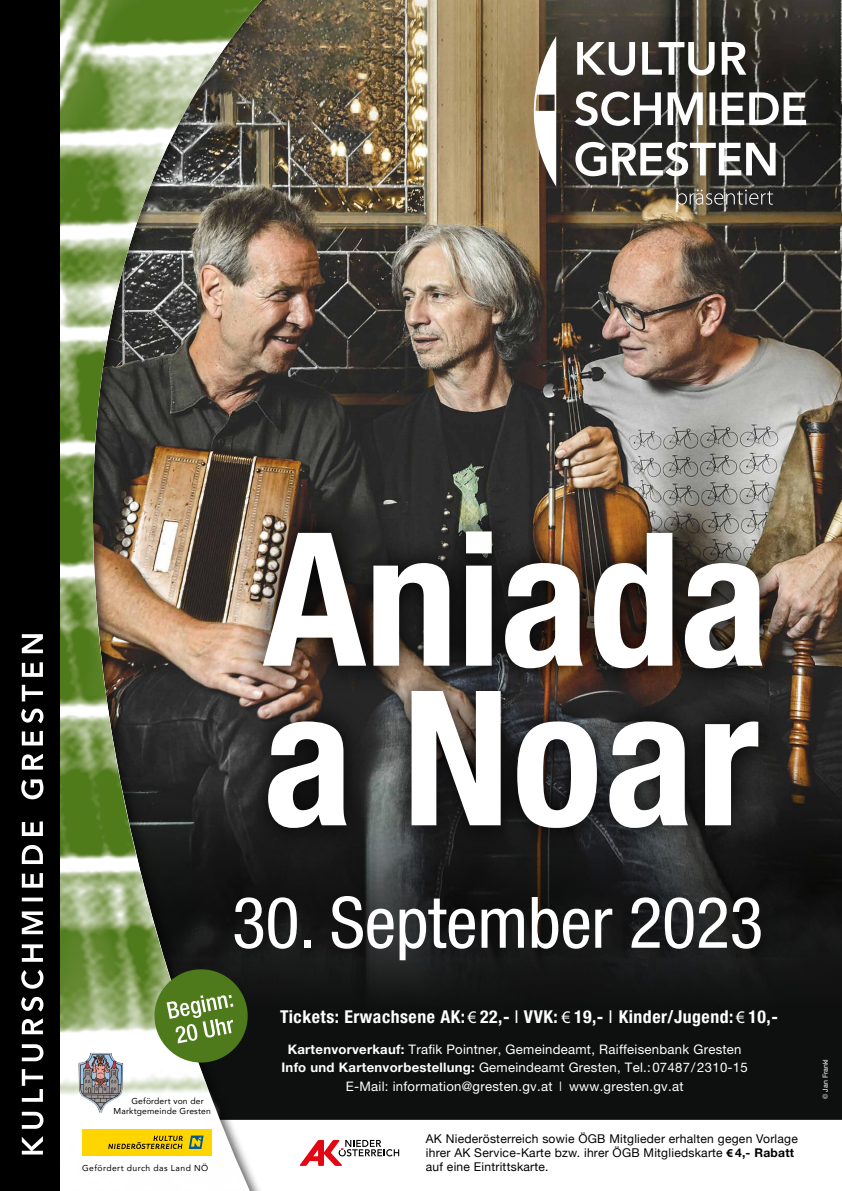
<style>
.page{position:relative;width:842px;height:1191px;background:#fff}
.page>*{position:absolute;margin:0;border:0;box-sizing:border-box;transform-origin:0 0}
.t1{font:700 condensed 188px "Helvetica Neue LT Pro";color:#fff}
.t2{font:700 condensed 185.9px "Helvetica Neue LT Pro";letter-spacing:-.005em;color:#fff}
.t3{font:condensed 71.1px "Helvetica Neue LT Pro";letter-spacing:-.005em;color:#fff}
.t4{font:700 condensed 17.8px "Helvetica Neue LT Pro";letter-spacing:.03em;color:#fff}
.t5{font:13.1px/18.5px "Helvetica Neue LT Pro";letter-spacing:.02em;color:#fff;text-align:center}
.t6{font:12.1px/14.2px "Helvetica Neue";letter-spacing:.02em;color:#000}
.t7{font:8.5px/10.2px "Avenir";letter-spacing:.02em;color:#000}
.t8{font:8.5px "Avenir";letter-spacing:.05em;color:#000}
.t9{font:7px "Helvetica";color:#fff}
.s1{font-family:"Myriad Pro";font-weight:400;font-stretch:normal}
.s2{font-family:"Helvetica Neue"}
.s3{font-weight:400}
.s4{font-weight:700}
.s5{font-weight:300}
.s6{font-family:"Myriad Pro";font-weight:700}
.s7{font-family:"Helvetica Neue LT Pro";font-weight:700}
</style>
<div class="page">
<img style="left:290px;top:0;width:552px;height:1120px">
<svg style="left:290px;top:783px;width:552px;height:335px;background:#141515"></svg>
<div style="left:13px;top:0;width:277px;height:1191px;background:#000;opacity:.6"></div>
<img style="left:263px;top:0;width:16px;height:1191px">
<img style="left:59px;top:0;width:204px;height:1191px">
<div style="left:0;top:0;width:59px;height:1191px;background:#000"></div>
<svg style="left:21px;top:634px;width:22px;height:520px"></svg>
<div style="left:102px;top:1084px;width:120px;height:43px;background:#fff;opacity:.75"></div>
<img style="left:78px;top:1059px;width:20px;height:48px">
<svg style="left:300px;top:1139px;width:99px;height:27px"></svg>
<div style="left:154px;top:969px;width:94px;height:93px;background:#4e7a1b;border-radius:50%"></div>
<svg style="left:167px;top:994px;width:66px;height:49px"></svg>
<svg style="left:575px;top:142px;width:201px;height:34px"></svg>
<svg style="left:575px;top:92px;width:231px;height:34px"></svg>
<svg style="left:577px;top:42px;width:169px;height:34px"></svg>
<svg style="left:677px;top:189px;width:96px;height:20px;background:#595650"></svg>
<svg style="left:534px;top:36px;width:22px;height:151px"></svg>
<div style="left:82px;top:1129px;width:129px;height:26px;background:#ffd500"></div>
<svg style="left:189px;top:1135px;width:15px;height:14px"></svg>
<svg style="left:108px;top:1135px;width:75px;height:14px"></svg>
<div style="left:234px;top:502px;width:557px;height:355px;background:#000;opacity:.95"></div>
<h2 class="t2" style="left:263px;top:487px;width:508px">Aniada</h2>
<h1 class="t1" style="left:263px;top:644px;width:498px">a Noar</h1>
<p class="t7" style="left:114px;top:1095px;width:99px;text-indent:18px">Gefördert von der<br>Marktgemeinde Gresten</p>
<p class="t8" style="left:82px;top:1161px;width:128px">Gefördert durch das Land NÖ</p>
<h3 class="t3" style="left:232px;top:881px;width:533px">30. September 2023</h3>
<h3 class="t4" style="left:280px;top:1005px;width:499px">Tickets: Erwachsene AK:<span class="s1">€</span> 22<span class="s2">,-</span> <span class="s3">I</span> VVK: <span class="s1">€</span> 19<span class="s2">,-</span> <span class="s3">I</span> Kinder/Jugend:<span class="s1">€</span> 10<span class="s2">,-</span></h3>
<p class="t5" style="left:281px;top:1039px;width:468px"><span class="s4">Kartenvorverkauf:</span> Trafik Pointner, Gemeindeamt, Raiffeisenbank Gresten<br><span class="s4">Info und Kartenvorbestellung:</span> Gemeindeamt Gresten, Tel.:07487/2310-15<br>E-Mail: information@gresten.gv.at <span class="s5">I</span> www.gresten.gv.at</p>
<p class="t6" style="left:426px;top:1132px;width:374px">AK Niederösterreich sowie ÖGB Mitglieder erhalten gegen Vorlage ihrer AK Service-Karte bzw. ihrer ÖGB Mitgliedskarte <span class="s6">€</span> <span class="s7">4,- Rabatt </span>auf eine Eintrittskarte.</p>
<p class="t9" style="left:820px;top:1098px;width:41px;rotate:-90deg">© Jan Frankl</p>
</div>
